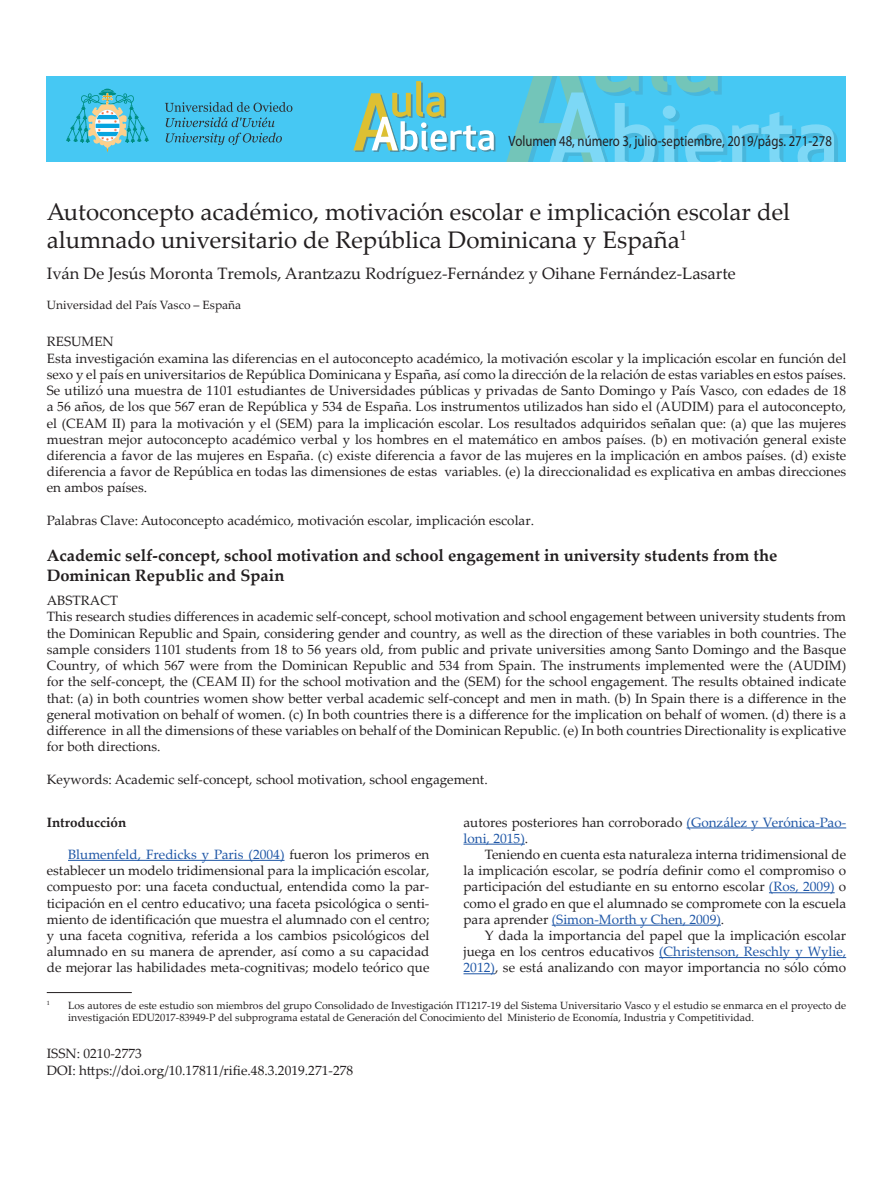
<style>
.page{position:relative;width:893px;height:1191px;background:#fff}
.page>*{position:absolute;margin:0;border:0;box-sizing:border-box;transform-origin:0 0}
.t1{font:24px/28.8px "Palatino Linotype";color:#231f20}
.t2{font:700 16.5px/19.8px "Palatino Linotype";color:#231f20}
.t3{font:16.5px "Palatino Linotype";color:#231f20}
.t4{font:15px "Myriad Pro";color:#231f20;scale:.85 1}
.t5{font:13.5px/16.2px "Palatino Linotype";color:#231f20}
.t6{font:700 13.5px "Palatino Linotype";color:#231f20}
.t7{font:12px "Palatino Linotype";color:#231f20}
.t8{font:10.5px/12.6px "Palatino Linotype";color:#231f20}
.t9{font:6.15px "Palatino Linotype";color:#231f20}
.s1{color:#1e56a6}
</style>
<div class="page">
<hr style="left:68px;top:860px;width:217px;height:1px;background:#1e56a6">
<hr style="left:687px;top:827px;width:159px;height:1px;background:#1e56a6">
<hr style="left:463px;top:843px;width:62px;height:1px;background:#1e56a6">
<hr style="left:769px;top:892px;width:66px;height:1px;background:#1e56a6">
<hr style="left:552px;top:924px;width:169px;height:1px;background:#1e56a6">
<hr style="left:659px;top:957px;width:187px;height:1px;background:#1e56a6">
<hr style="left:463px;top:973px;width:32px;height:1px;background:#1e56a6">
<div style="left:46px;top:76px;width:800px;height:85px;background:#46c8f3"></div>
<svg style="left:507px;top:76px;width:331px;height:85px"></svg>
<svg style="left:165px;top:102px;width:127px;height:25px"></svg>
<svg style="left:166px;top:133px;width:116px;height:12px"></svg>
<svg style="left:66px;top:89px;width:83px;height:63px"></svg>
<svg style="left:353px;top:81px;width:142px;height:71px"></svg>
<hr style="left:47px;top:992px;width:85px;height:1px;background:#231f20">
<p class="t4" style="left:509px;top:132px;width:382px">Volumen 48, número 3, julio-septiembre, 2019/págs. 271-278</p>
<h1 class="t1" style="left:47px;top:196px;width:745px">Autoconcepto académico, motivación escolar e implicación escolar del alumnado universitario de República Dominicana y España<sup>1</sup></h1>
<p class="t3" style="left:47px;top:261px;width:690px">Iván De Jesús Moronta Tremols, Arantzazu Rodríguez-Fernández y Oihane Fernández-Lasarte</p>
<p class="t7" style="left:47px;top:296px;width:196px">Universidad del País Vasco – España</p>
<p class="t5" style="left:47px;top:333px;width:801px">RESUMEN<br>Esta investigación examina las diferencias en el autoconcepto académico, la motivación escolar y la implicación escolar en función del sexo y el país en universitarios de República Dominicana y España, así como la dirección de la relación de estas variables en estos países.<br>Se utilizó una muestra de 1101 estudiantes de Universidades públicas y privadas de Santo Domingo y País Vasco, con edades de 18 a 56 años, de los que 567 eran de República y 534 de España. Los instrumentos utilizados han sido el (AUDIM) para el autoconcepto, el (CEAM II) para la motivación y el (SEM) para la implicación escolar. Los resultados adquiridos señalan que: (a) que las mujeres muestran mejor autoconcepto académico verbal y los hombres en el matemático en ambos países. (b) en motivación general existe diferencia a favor de las mujeres en España. (c) existe diferencia a favor de las mujeres en la implicación en ambos países. (d) existe diferencia a favor de República en todas las dimensiones de estas variables. (e) la direccionalidad es explicativa en ambas direcciones en ambos países.</p>
<p class="t5" style="left:47px;top:511px;width:489px">Palabras Clave: Autoconcepto académico, motivación escolar, implicación escolar.</p>
<p class="t2" style="left:47px;top:544px;width:732px">Academic self-concept, school motivation and school engagement in university students from the<br>Dominican Republic and Spain</p>
<p class="t5" style="left:47px;top:592px;width:801px">ABSTRACT<br>This research studies differences in academic self-concept, school motivation and school engagement between university students from the Dominican Republic and Spain, considering gender and country, as well as the direction of these variables in both countries. The sample considers 1101 students from 18 to 56 years old, from public and private universities among Santo Domingo and the Basque Country, of which 567 were from the Dominican Republic and 534 from Spain. The instruments implemented were the (AUDIM) for the self-concept, the (CEAM II) for the school motivation and the (SEM) for the school engagement. The results obtained indicate that: (a) in both countries women show better verbal academic self-concept and men in math. (b) In Spain there is a difference in the general motivation on behalf of women. (c) In both countries there is a difference for the implication on behalf of women. (d) there is a difference in all the dimensions of these variables on behalf of the Dominican Republic. (e) In both countries Directionality is explicative for both directions.</p>
<p class="t5" style="left:47px;top:770px;width:442px">Keywords: Academic self-concept, school motivation, school engagement.</p>
<p class="t6" style="left:47px;top:812px;width:81px">Introducción</p>
<p class="t5" style="left:47px;top:845px;width:384px;text-align:justify;text-indent:21px"><span class="s1">Blumenfeld, Fredicks y Paris (2004)</span> fueron los primeros en establecer un modelo tridimensional para la implicación escolar, compuesto por: una faceta conductual, entendida como la par&shy;ticipación en el centro educativo; una faceta psicológica o senti&shy;miento de identificación que muestra el alumnado con el centro; y una faceta cognitiva, referida a los cambios psicológicos del alumnado en su manera de aprender, así como a su capacidad de mejorar las habilidades meta-cognitivas; modelo teórico que</p>
<p class="t5" style="left:463px;top:813px;width:384px">autores posteriores han corroborado <span class="s1">(González y Verónica-Pao&shy;loni, 2015)</span>.</p>
<p class="t5" style="left:463px;top:845px;width:384px;text-align:justify;text-indent:21px">Teniendo en cuenta esta naturaleza interna tridimensional de la implicación escolar, se podría definir como el compromiso o participación del estudiante en su entorno escolar <span class="s1">(Ros, 2009)</span> o como el grado en que el alumnado se compromete con la escuela para aprender <span class="s1">(Simon-Morth y Chen, 2009)</span>.</p>
<p class="t5" style="left:463px;top:926px;width:384px;text-align:justify;text-indent:21px">Y dada la importancia del papel que la implicación escolar juega en los centros educativos <span class="s1">(Christenson, Reschly y Wylie, 2012)</span>, se está analizando con mayor importancia no sólo cómo</p>
<p class="t9" style="left:47px;top:998px;width:5px">1</p>
<p class="t8" style="left:68px;top:998px;width:780px">Los autores de este estudio son miembros del grupo Consolidado de Investigación IT1217-19 del Sistema Universitario Vasco y el estudio se enmarca en el proyecto de investigación EDU2017-83949-P del subprograma estatal de Generación del Conocimiento del Ministerio de Economía, Industria y Competitividad.</p>
<p class="t5" style="left:47px;top:1045px;width:308px">ISSN: 0210-2773<br>DOI: https://doi.org/10.17811/rifie.48.3.2019.271-278</p>
</div>
